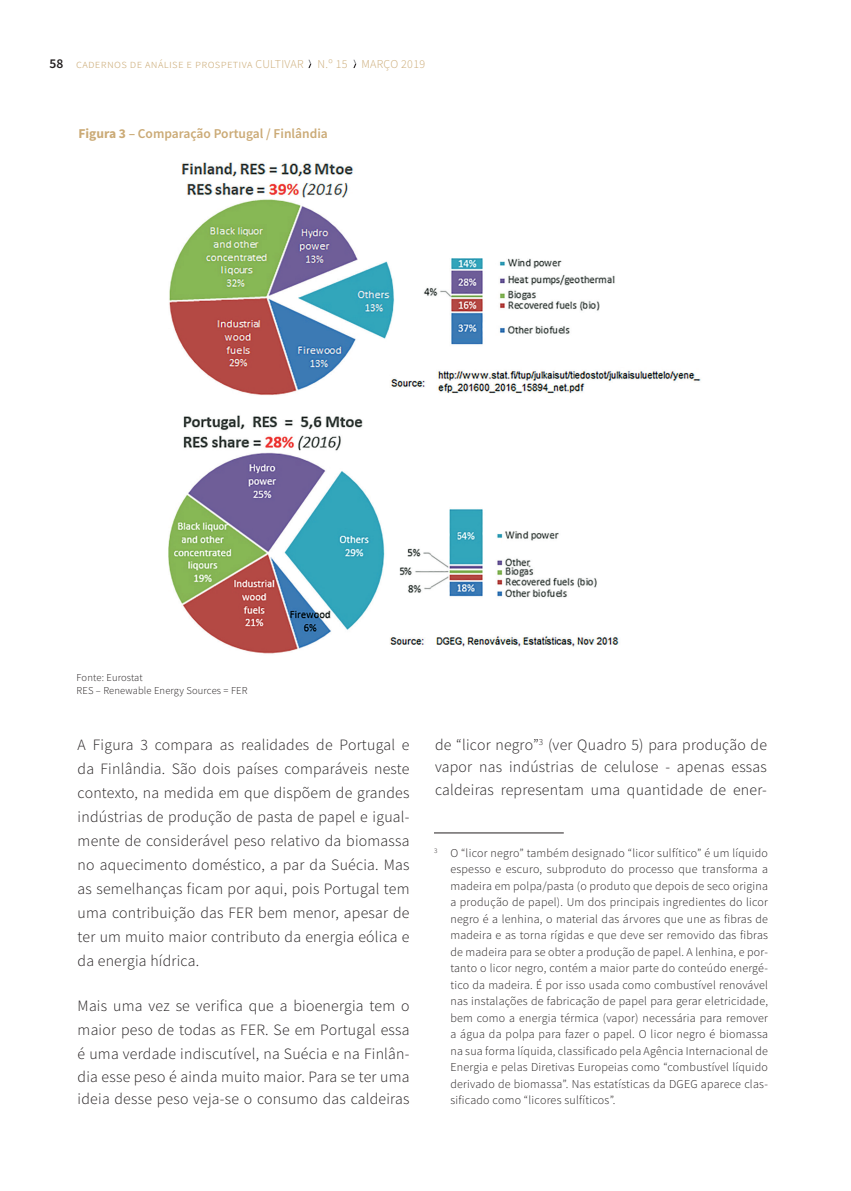
<style>
.page{position:relative;width:851px;height:1191px;background:#fff}
.page>*{position:absolute;margin:0;border:0;box-sizing:border-box;transform-origin:0 0}
.t1{font:300 15.75px/24px "Source Sans Pro";letter-spacing:.015em;color:#231f20;text-align:justify}
.t2{font:600 13.5px "Source Sans Pro";color:#cbaa76}
.t3{font:300 12px/16.5px "Source Sans Pro";letter-spacing:.02em;color:#231f20;text-align:justify}
.t4{font:300 12px "Source Sans Pro";letter-spacing:.025em;color:#cbaa76}
.t5{font:300 10.5px/13.5px "Source Sans Pro";letter-spacing:.015em;color:#231f20}
.s1{font-weight:600;font-size:13.5px;color:#231f20}
.s2{font-weight:700}
</style>
<div class="page">
<svg style="left:308px;top:60px;width:3px;height:8px"></svg>
<svg style="left:353px;top:60px;width:3px;height:8px"></svg>
<hr style="left:434px;top:832px;width:129px;height:1px;background:#231f20">
<img style="left:169px;top:163px;width:532px;height:491px">
<p class="t4" style="left:50px;top:57px;width:377px"><span class="s1">58</span> cadernos de análise e prospetiva CULTIVAR N.º 15 MARÇO 2019</p>
<p class="t2" style="left:78px;top:124px;width:251px"><span class="s2">Figura 3</span> – Comparação Portugal / Finlândia</p>
<p class="t5" style="left:77px;top:670px;width:172px">Fonte: Eurostat<br>RES – Renewable Energy Sources = FER</p>
<p class="t1" style="left:78px;top:732px;width:333px">A Figura 3 compara as realidades de Portugal e da Finlândia. São dois países comparáveis neste contexto, na medida em que dispõem de grandes indústrias de produção de pasta de papel e igual&shy;mente de considerável peso relativo da biomassa no aquecimento doméstico, a par da Suécia. Mas as semelhanças ficam por aqui, pois Portugal tem uma contribuição das FER bem menor, apesar de ter um muito maior contributo da energia eólica e da energia hídrica.</p>
<h1 class="t1" style="left:78px;top:994px;width:333px">Mais uma vez se verifica que a bioenergia tem o maior peso de todas as FER. Se em Portugal essa é uma verdade indiscutível, na Suécia e na Finlân-</h1>
<h1 class="t1" style="left:78px;top:1065px;width:333px;line-height:22.5px">dia esse peso é ainda muito maior. Para se ter uma ideia desse peso veja-se o consumo das caldeiras</h1>
<h1 class="t1" style="left:435px;top:733px;width:333px;line-height:22.5px">de “licor negro”<sup>3</sup> (ver Quadro 5) para produção de vapor nas indústrias de celulose - apenas essas caldeiras representam uma quantidade de ener-</h1>
<p class="t3" style="left:450px;top:844px;width:319px;text-indent:-16px"><sup>3</sup> O “licor negro” também designado “licor sulfítico” é um líquido espesso e escuro, subproduto do processo que transforma a madeira em polpa/pasta (o produto que depois de seco origina a produção de papel). Um dos principais ingredientes do licor negro é a lenhina, o material das árvores que une as fibras de madeira e as torna rígidas e que deve ser removido das fibras de madeira para se obter a produção de papel. A lenhina, e por&shy;tanto o licor negro, contém a maior parte do conteúdo energé&shy;tico da madeira. É por isso usada como combustível renovável nas instalações de fabricação de papel para gerar eletricidade, bem como a energia térmica (vapor) necessária para remover a água da polpa para fazer o papel. O licor negro é biomassa na sua forma líquida, classificado pela Agência Internacional de Energia e pelas Diretivas Europeias como “combustível líquido derivado de biomassa”. Nas estatísticas da DGEG aparece clas&shy;sificado como “licores sulfíticos”.</p>
</div>
